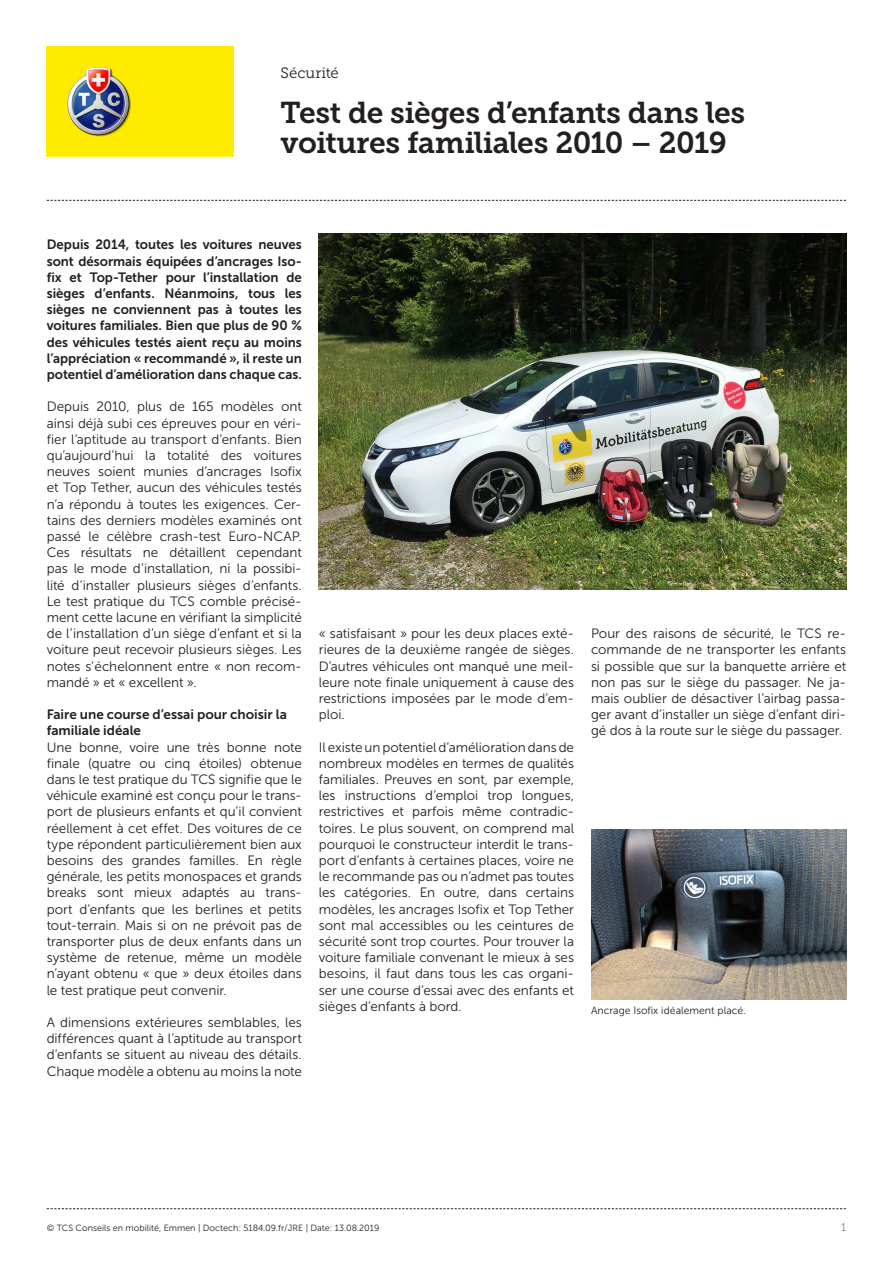
<style>
.page{position:relative;width:893px;height:1263px;background:#fff}
.page>*{position:absolute;margin:0;border:0;box-sizing:border-box;transform-origin:0 0}
.t1{font:30px/30px "Museo Slab 700";letter-spacing:-.02em;color:#231f20}
.t2{font:15px "Museo Slab 300";letter-spacing:-.005em;color:#231f20}
.Lauftext{font:13.5px/16.2px "Museo Sans 300";color:#231f20;text-align:justify}
.Lauftext-2{font:13.5px/16.2px "Museo Sans 700";color:#231f20;text-align:justify}
.t3{font:11.25px "Museo Slab 300";color:#808285}
.t4{font:10.5px "Museo Sans 300";color:#231f20}
.t5{font:9px "Museo Sans 300";color:#231f20}
</style>
<div class="page">
<svg style="left:47px;top:1208px;width:799px;height:1px"></svg>
<svg style="left:47px;top:200px;width:799px;height:1px"></svg>
<img style="left:47px;top:47px;width:187px;height:109px">
<img style="left:319px;top:233px;width:527px;height:356px">
<img style="left:591px;top:830px;width:255px;height:169px">
<p class="t2" style="left:281px;top:64px;width:60px">Sécurité</p>
<p class="t1" style="left:281px;top:98px;width:466px">Test de sièges d’enfants dans les voitures familiales 2010 – 2019</p>
<p class="Lauftext-2" style="left:47px;top:237px;width:257px">Depuis 2014, toutes les voitures neuves sont désormais équipées d’ancrages Iso&shy;fix et Top-Tether pour l’installation de sièges d’enfants. Néanmoins, tous les sièges ne conviennent pas à toutes les voitures familiales. Bien que plus de 90 % des véhicules testés aient reçu au moins l’appréciation « recommandé », il reste un potentiel d’amélioration dans chaque cas.</p>
<p class="Lauftext" style="left:47px;top:399px;width:257px">Depuis 2010, plus de 165 modèles ont ainsi déjà subi ces épreuves pour en véri&shy;fier l’aptitude au transport d’enfants. Bien qu’aujourd’hui la totalité des voitures neuves soient munies d’ancrages Isofix et Top Tether, aucun des véhicules testés n’a répondu à toutes les exigences. Cer&shy;tains des derniers modèles examinés ont passé le célèbre crash-test Euro-NCAP.<br>Ces résultats ne détaillent cependant pas le mode d’installation, ni la possibi&shy;lité d’installer plusieurs sièges d’enfants.<br>Le test pratique du TCS comble précisé&shy;ment cette lacune en vérifiant la simplicité de l’installation d’un siège d’enfant et si la voiture peut recevoir plusieurs sièges. Les notes s’échelonnent entre « non recom&shy;mandé » et « excellent ».</p>
<p class="Lauftext-2" style="left:47px;top:706px;width:242px">Faire une course d’essai pour choisir la</p>
<p class="Lauftext-2" style="left:47px;top:723px;width:96px">familiale idéale</p>
<p class="Lauftext" style="left:47px;top:739px;width:257px">Une bonne, voire une très bonne note finale (quatre ou cinq étoiles) obtenue dans le test pratique du TCS signifie que le véhicule examiné est conçu pour le trans&shy;port de plusieurs enfants et qu’il convient réellement à cet effet. Des voitures de ce type répondent particulièrement bien aux besoins des grandes familles. En règle générale, les petits monospaces et grands breaks sont mieux adaptés au trans&shy;port d’enfants que les berlines et petits tout-terrain. Mais si on ne prévoit pas de transporter plus de deux enfants dans un système de retenue, même un modèle n’ayant obtenu « que » deux étoiles dans le test pratique peut convenir.</p>
<p class="Lauftext" style="left:47px;top:1014px;width:257px">A dimensions extérieures semblables, les différences quant à l’aptitude au transport d’enfants se situent au niveau des détails.<br>Chaque modèle a obtenu au moins la note</p>
<p class="Lauftext" style="left:319px;top:625px;width:257px">« satisfaisant » pour les deux places exté&shy;rieures de la deuxième rangée de sièges.<br>D’autres véhicules ont manqué une meil&shy;leure note finale uniquement à cause des restrictions imposées par le mode d’em&shy;ploi.</p>
<p class="Lauftext" style="left:319px;top:739px;width:257px">Il existe un potentiel d’amélioration dans de nombreux modèles en termes de qualités familiales. Preuves en sont, par exemple, les instructions d’emploi trop longues, restrictives et parfois même contradic&shy;toires. Le plus souvent, on comprend mal pourquoi le constructeur interdit le trans&shy;port d’enfants à certaines places, voire ne le recommande pas ou n’admet pas toutes les catégories. En outre, dans certains modèles, les ancrages Isofix et Top Tether sont mal accessibles ou les ceintures de sécurité sont trop courtes. Pour trouver la voiture familiale convenant le mieux à ses besoins, il faut dans tous les cas organi&shy;ser une course d’essai avec des enfants et sièges d’enfants à bord.</p>
<p class="Lauftext" style="left:591px;top:625px;width:257px">Pour des raisons de sécurité, le TCS re&shy;commande de ne transporter les enfants si possible que sur la banquette arrière et non pas sur le siège du passager. Ne ja&shy;mais oublier de désactiver l’airbag passa&shy;ger avant d’installer un siège d’enfant diri&shy;gé dos à la route sur le siège du passager.</p>
<p class="t4" style="left:591px;top:1004px;width:156px">Ancrage Isofix idéalement placé.</p>
<p class="t5" style="left:47px;top:1223px;width:334px">© TCS Conseils en mobilité, Emmen | Doctech: 5184.09.fr/JRE | Date: 13.08.2019</p>
<p class="t3" style="left:841px;top:1221px;width:7px">1</p>
</div>
